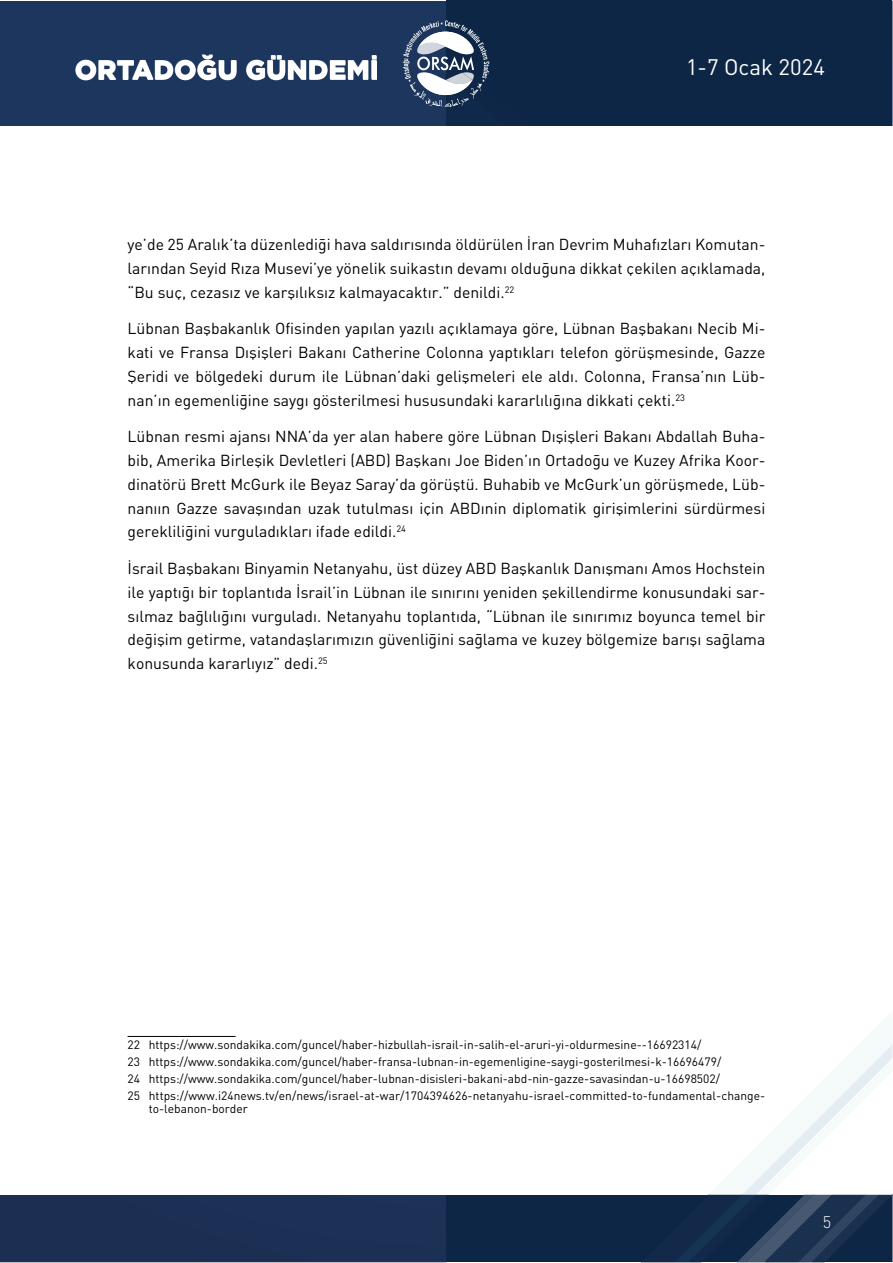
<style>
.page{position:relative;width:893px;height:1263px;background:#fff}
.page>*{position:absolute;margin:0;border:0;box-sizing:border-box;transform-origin:0 0}
.t1{font:900 27px "Gotham";color:#fff}
.t2{font:22.2px "DIN";color:#fff}
.t3{font:300 16.5px "DI Nbek";color:#fff}
.t4{font:15.75px/23.9px "DIN";color:#000;text-align:justify}
.t5{font:12px/17px "DIN";color:#000}
</style>
<div class="page">
<img style="left:0;top:1px;width:446px;height:1261px">
<div style="left:446px;top:2px;width:360px;height:124px;background:#0d2645"></div>
<div style="left:446px;top:35px;width:329px;height:1224px;background:#0d2645"></div>
<div style="left:446px;top:55px;width:313px;height:1190px;background:#0d2645"></div>
<div style="left:446px;top:86px;width:282px;height:1133px;background:#0d2645"></div>
<div style="left:446px;top:106px;width:267px;height:1100px;background:#0d2645"></div>
<div style="left:0;top:126px;width:893px;height:1068px;background:#fff"></div>
<svg style="left:641px;top:1044px;width:252px;height:218px"></svg>
<svg style="left:132px;top:55px;width:104px;height:25px"></svg>
<svg style="left:246px;top:56px;width:131px;height:24px"></svg>
<svg style="left:403px;top:20px;width:86px;height:87px"></svg>
<hr style="left:128px;top:1036px;width:108px;height:1px;background:#000">
<h1 class="t1" style="left:75px;top:51px;width:305px">ORTADOĞU GÜNDEMİ</h1>
<h2 class="t2" style="left:686px;top:52px;width:140px">1-7 Ocak 2024</h2>
<p class="t4" style="left:128px;top:232px;width:639px">ye’de 25 Aralık’ta düzenlediği hava saldırısında öldürülen İran Devrim Muhafızları Komutan&shy;larından Seyid Rıza Musevi’ye yönelik suikastın devamı olduğuna dikkat çekilen açıklamada, “Bu suç, cezasız ve karşılıksız kalmayacaktır.” denildi.<sup>22</sup></p>
<p class="t4" style="left:128px;top:316px;width:639px">Lübnan Başbakanlık Ofisinden yapılan yazılı açıklamaya göre, Lübnan Başbakanı Necib Mi&shy;kati ve Fransa Dışişleri Bakanı Catherine Colonna yaptıkları telefon görüşmesinde, Gazze Şeridi ve bölgedeki durum ile Lübnan’daki gelişmeleri ele aldı. Colonna, Fransa’nın Lüb&shy;nan’ın egemenliğine saygı gösterilmesi hususundaki kararlılığına dikkati çekti.<sup>23</sup></p>
<p class="t4" style="left:128px;top:424px;width:639px">Lübnan resmi ajansı NNA’da yer alan habere göre Lübnan Dışişleri Bakanı Abdallah Buha&shy;bib, Amerika Birleşik Devletleri (ABD) Başkanı Joe Biden’ın Ortadoğu ve Kuzey Afrika Koor&shy;dinatörü Brett McGurk ile Beyaz Saray’da görüştü. Buhabib ve McGurk’un görüşmede, Lüb&shy;nan›ın Gazze savaşından uzak tutulması için ABD›nin diplomatik girişimlerini sürdürmesi gerekliliğini vurguladıkları ifade edildi.<sup>24</sup></p>
<p class="t4" style="left:128px;top:556px;width:639px">İsrail Başbakanı Binyamin Netanyahu, üst düzey ABD Başkanlık Danışmanı Amos Hochstein ile yaptığı bir toplantıda İsrail’in Lübnan ile sınırını yeniden şekillendirme konusundaki sar&shy;sılmaz bağlılığını vurguladı. Netanyahu toplantıda, “Lübnan ile sınırımız boyunca temel bir değişim getirme, vatandaşlarımızın güvenliğini sağlama ve kuzey bölgemize barışı sağlama konusunda kararlıyız” dedi.<sup>25</sup></p>
<p class="t5" style="left:128px;top:1036px;width:639px">22 https://www.sondakika.com/guncel/haber-hizbullah-israil-in-salih-el-aruri-yi-oldurmesine--16692314/<br>23 https://www.sondakika.com/guncel/haber-fransa-lubnan-in-egemenligine-saygi-gosterilmesi-k-16696479/<br>24 https://www.sondakika.com/guncel/haber-lubnan-disisleri-bakani-abd-nin-gazze-savasindan-u-16698502/<br>25 https://www.i24news.tv/en/news/israel-at-war/1704394626-netanyahu-israel-committed-to-fundamental-change-</p>
<p class="t5" style="left:149px;top:1099px;width:101px">to-lebanon-border</p>
<p class="t3" style="left:823px;top:1212px;width:10px">5</p>
</div>
